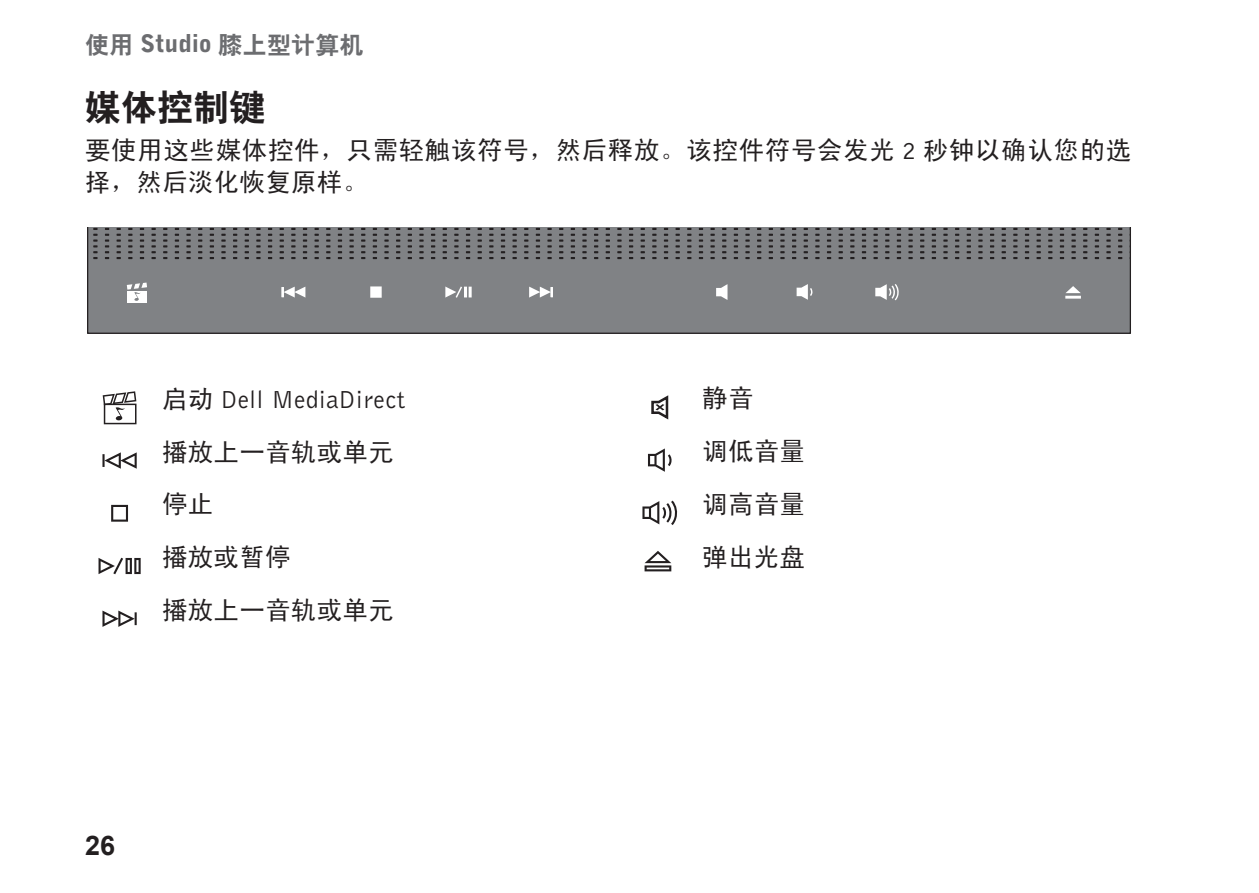
<style>
.page{position:relative;width:1259px;height:893px;background:#fff}
.page>*{position:absolute;margin:0;border:0;box-sizing:border-box;transform-origin:0 0}
.t1{font:36px "Heiti CSEG";color:#231f20}
.t2{font:700 27px "Arial";color:#231f20}
.t3{font:25.5px/52.8px "Sim Hei";letter-spacing:.01em;color:#231f20}
.t4{font:25.5px "Bell Gothic BT";letter-spacing:.01em;color:#231f20}
.t5{font:24px "Heiti CSEG";letter-spacing:.01em;color:#6c6d70}
.s1{font-family:"Bell Gothic BT";font-weight:900}
.s2{font-family:"Bell Gothic BT"}
.s3{font-family:"Sim Hei"}
</style>
<div class="page">
<svg style="left:87px;top:227px;width:1044px;height:107px;background:#7b7d80"></svg>
<svg style="left:103px;top:391px;width:33px;height:33px"></svg>
<svg style="left:102px;top:452px;width:35px;height:17px"></svg>
<svg style="left:111px;top:505px;width:17px;height:17px"></svg>
<svg style="left:99px;top:558px;width:42px;height:16px"></svg>
<svg style="left:102px;top:611px;width:35px;height:16px"></svg>
<svg style="left:651px;top:395px;width:18px;height:25px"></svg>
<svg style="left:648px;top:448px;width:24px;height:24px"></svg>
<svg style="left:642px;top:501px;width:36px;height:24px"></svg>
<svg style="left:644px;top:551px;width:27px;height:20px"></svg>
<p class="t5" style="left:85px;top:33px;width:280px">使用 <span class="s1">Studio</span> 膝上型计算机</p>
<h1 class="t1" style="left:85px;top:90px;width:181px">媒体控制键</h1>
<p class="t3" style="left:85px;top:134px;width:1047px;line-height:31.5px">要使用这些媒体控件，只需轻触该符号，然后释放。该控件符号会发光 <span class="s2">2</span> 秒钟以确认您的选择，然后淡化恢复原样。</p>
<p class="t4" style="left:162px;top:383px;width:244px"><span class="s3">启动</span> Dell MediaDirect</p>
<p class="t3" style="left:162px;top:425px;width:233px">播放上一音轨或单元停止<br>播放或暂停<br>播放上一音轨或单元</p>
<p class="t2" style="left:85px;top:827px;width:32px">26</p>
<p class="t3" style="left:702px;top:372px;width:104px">静音<br>调低音量调高音量弹出光盘</p>
</div>
